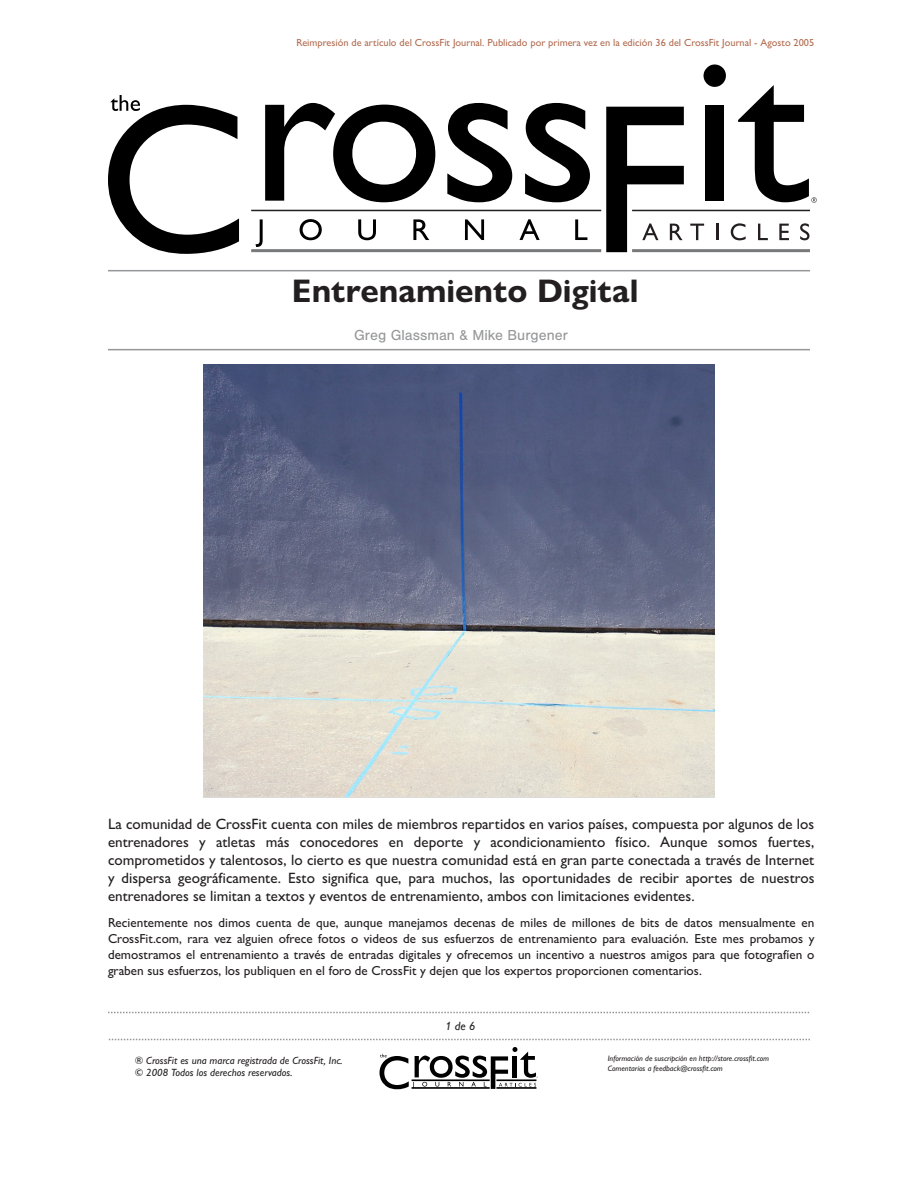
<style>
.page{position:relative;width:918px;height:1188px;background:#fff}
.page>*{position:absolute;margin:0;border:0;box-sizing:border-box;transform-origin:0 0}
.t1{font:700 32.85px "Gill Sans Nova";color:#231f20}
.t2{font:500 15px/18px "Gill Sans Nova";color:#231f20;text-align:justify}
.t3{font:15px "Nimbus San";color:#959799}
.t4{font:500 13.2px/15.8px "Gill Sans Nova";color:#231f20;text-align:justify}
.t5{font:italic 500 12px "Gill Sans Nova";color:#231f20}
.t6{font:italic 500 10.5px/12.6px "Gill Sans Nova";color:#231f20}
.t7{font:500 10.35px "Gill Sans Nova";color:#b26d51}
.t8{font:italic 500 7.8px/9.4px "Gill Sans Nova";color:#231f20}
</style>
<div class="page">
<svg style="left:265px;top:103px;width:170px;height:99px"></svg>
<svg style="left:447px;top:103px;width:65px;height:99px"></svg>
<svg style="left:525px;top:103px;width:65px;height:99px"></svg>
<svg style="left:108px;top:95px;width:131px;height:159px"></svg>
<svg style="left:256px;top:219px;width:7px;height:28px"></svg>
<svg style="left:300px;top:219px;width:22px;height:21px"></svg>
<svg style="left:358px;top:219px;width:18px;height:21px"></svg>
<svg style="left:413px;top:219px;width:16px;height:21px"></svg>
<svg style="left:465px;top:219px;width:19px;height:21px"></svg>
<svg style="left:520px;top:219px;width:20px;height:21px"></svg>
<svg style="left:575px;top:219px;width:12px;height:21px"></svg>
<svg style="left:704px;top:64px;width:22px;height:23px"></svg>
<div style="left:705px;top:105px;width:19px;height:96px;background:#000"></div>
<svg style="left:606px;top:107px;width:78px;height:145px"></svg>
<svg style="left:690px;top:224px;width:14px;height:16px"></svg>
<svg style="left:716px;top:224px;width:2px;height:16px"></svg>
<svg style="left:731px;top:223px;width:15px;height:17px"></svg>
<svg style="left:758px;top:224px;width:10px;height:16px"></svg>
<svg style="left:779px;top:224px;width:10px;height:16px"></svg>
<svg style="left:800px;top:223px;width:9px;height:17px"></svg>
<svg style="left:738px;top:85px;width:79px;height:118px"></svg>
<hr style="left:251px;top:210px;width:350px;height:1px;background:#231f20">
<hr style="left:632px;top:210px;width:178px;height:1px;background:#231f20">
<hr style="left:251px;top:249px;width:350px;height:3px;background:#77797b">
<hr style="left:632px;top:249px;width:178px;height:3px;background:#77797b">
<svg style="left:380px;top:1047px;width:158px;height:42px"></svg>
<svg style="left:108px;top:1012px;width:702px;height:1px"></svg>
<svg style="left:108px;top:1039px;width:702px;height:1px"></svg>
<hr style="left:108px;top:270px;width:702px;height:1px;background:#959799">
<hr style="left:108px;top:349px;width:702px;height:1px;background:#959799">
<img style="left:204px;top:364px;width:510px;height:434px">
<p class="t7" style="left:296px;top:36px;width:519px">Reimpresión de artículo del CrossFit Journal. Publicado por primera vez en la edición 36 del CrossFit Journal - Agosto 2005</p>
<h1 class="t1" style="left:292px;top:270px;width:348px">Entrenamiento Digital</h1>
<p class="t3" style="left:354px;top:327px;width:215px">Greg Glassman &amp; Mike Burgener</p>
<p class="t2" style="left:108px;top:814px;width:708px">La comunidad de CrossFit cuenta con miles de miembros repartidos en varios países, compuesta por algunos de los entrenadores y atletas más conocedores en deporte y acondicionamiento físico. Aunque somos fuertes, comprometidos y talentosos, lo cierto es que nuestra comunidad está en gran parte conectada a través de Internet y dispersa geográficamente. Esto significa que, para muchos, las oportunidades de recibir aportes de nuestros entrenadores se limitan a textos y eventos de entrenamiento, ambos con limitaciones evidentes.</p>
<p class="t4" style="left:108px;top:915px;width:708px">Recientemente nos dimos cuenta de que, aunque manejamos decenas de miles de millones de bits de datos mensualmente en CrossFit.com, rara vez alguien ofrece fotos o videos de sus esfuerzos de entrenamiento para evaluación. Este mes probamos y demostramos el entrenamiento a través de entradas digitales y ofrecemos un incentivo a nuestros amigos para que fotografíen o graben sus esfuerzos, los publiquen en el foro de CrossFit y dejen que los expertos proporcionen comentarios.</p>
<p class="t5" style="left:445px;top:1019px;width:32px">1 de 6</p>
<p class="t6" style="left:135px;top:1054px;width:209px">® CrossFit es una marca registrada de CrossFit, Inc. © 2008 Todos los derechos reservados.</p>
<p class="t8" style="left:608px;top:1054px;width:163px">Información de suscripción en http://store.crossfit.com<br>Comentarios a feedback@crossfit.com</p>
</div>
